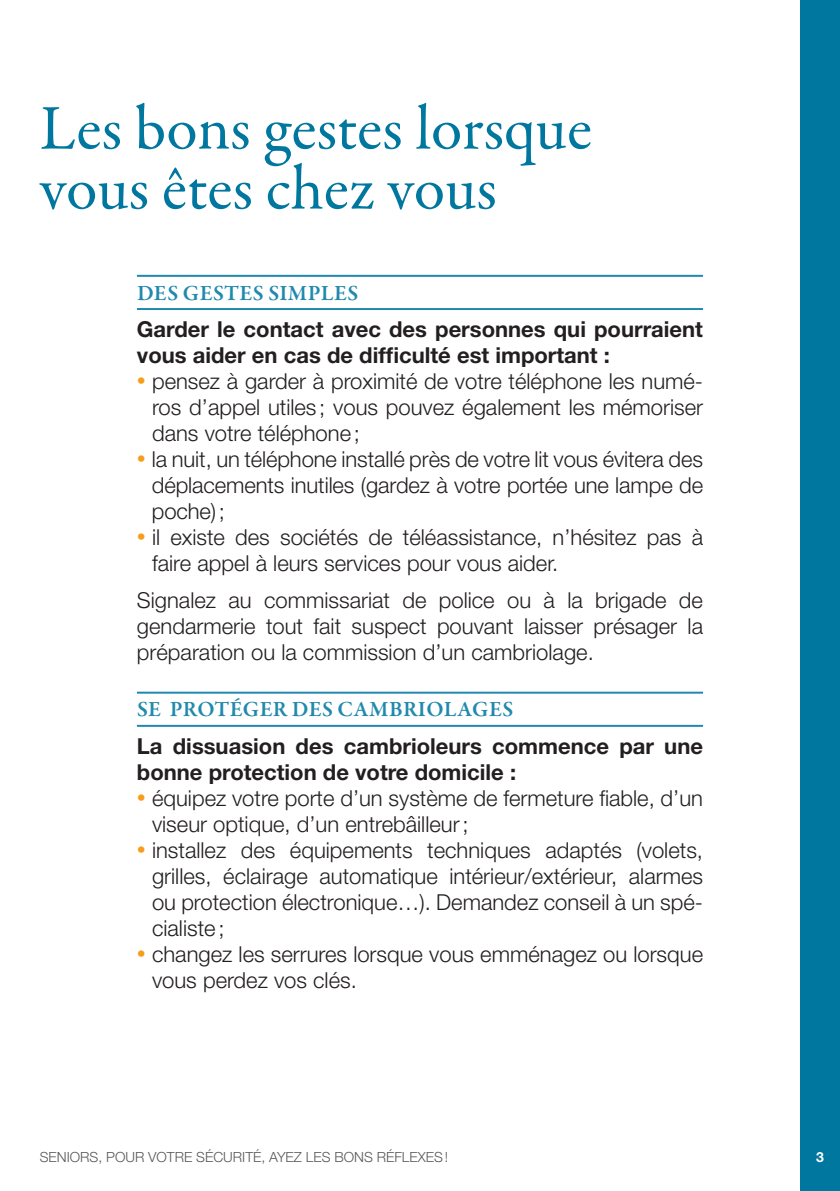
<style>
.page{position:relative;width:840px;height:1191px;background:#fff}
.page>*{position:absolute;margin:0;border:0;box-sizing:border-box;transform-origin:0 0}
.t1{font:64px/60px "Garamond Premr Pro";color:#00779f}
.t2{font:300 22px/26px "Helvetica Neue";color:#231f20;text-align:justify}
.t3{font:700 22px/26px "Helvetica Neue";color:#231f20}
.t4{font:600 22px "Garamond Premr Pro";letter-spacing:.015em;color:#2189ae}
.t5{font:300 14px "Helvetica Neue";color:#57585a}
.t6{font:700 14px "Helvetica Neue";color:#fff}
.s1{font-weight:400;font-size:18px;color:#f89c1c}
</style>
<div class="page">
<div style="left:799px;top:0;width:40px;height:1191px;background:#00779f"></div>
<hr style="left:137px;top:275px;width:565px;height:2px;background:#2189ae">
<hr style="left:137px;top:308px;width:565px;height:2px;background:#2189ae">
<hr style="left:137px;top:691px;width:565px;height:2px;background:#2189ae">
<hr style="left:137px;top:725px;width:565px;height:2px;background:#2189ae">
<h1 class="t1" style="left:40px;top:100px;width:553px">Les bons gestes lorsque vous êtes chez vous</h1>
<p class="t4" style="left:137px;top:279px;width:219px">DES GESTES SIMPLES</p>
<p class="t3" style="left:137px;top:315px;width:567px">Garder le contact avec des personnes qui pourraient vous aider en cas de difficulté est important :</p>
<p class="t2" style="left:152px;top:367px;width:552px;text-indent:-15px"><span class="s1">•</span> pensez à garder à proximité de votre téléphone les numé&shy;ros d’appel utiles ; vous pouvez également les mémoriser dans votre téléphone;</p>
<p class="t2" style="left:152px;top:445px;width:552px;text-indent:-15px"><span class="s1">•</span> la nuit, un téléphone installé près de votre lit vous évitera des déplacements inutiles (gardez à votre portée une lampe de poche);</p>
<p class="t2" style="left:152px;top:523px;width:552px;text-indent:-15px"><span class="s1">•</span> il existe des sociétés de téléassistance, n’hésitez pas à faire appel à leurs services pour vous aider.</p>
<p class="t2" style="left:137px;top:587px;width:567px">Signalez au commissariat de police ou à la brigade de gendarmerie tout fait suspect pouvant laisser présager la préparation ou la commission d’un cambriolage.</p>
<p class="t4" style="left:137px;top:696px;width:374px">SE PROTÉGER DES CAMBRIOLAGES</p>
<p class="t3" style="left:137px;top:732px;width:567px">La dissuasion des cambrioleurs commence par une bonne protection de votre domicile :</p>
<p class="t2" style="left:152px;top:784px;width:552px;text-indent:-15px"><span class="s1">•</span> équipez votre porte d’un système de fermeture fiable, d’un viseur optique, d’un entrebâilleur;</p>
<p class="t2" style="left:152px;top:836px;width:552px;text-indent:-15px"><span class="s1">•</span> installez des équipements techniques adaptés (volets, grilles, éclairage automatique intérieur/extérieur, alarmes ou protection électronique…). Demandez conseil à un spé&shy;cialiste;</p>
<p class="t2" style="left:152px;top:940px;width:552px;text-indent:-15px"><span class="s1">•</span> changez les serrures lorsque vous emménagez ou lorsque vous perdez vos clés.</p>
<p class="t5" style="left:40px;top:1148px;width:409px">Seniors, POUR VOTRE SÉCURITÉ, ayez les bons rÉflexes !</p>
<p class="t6" style="left:815px;top:1148px;width:9px">3</p>
</div>
